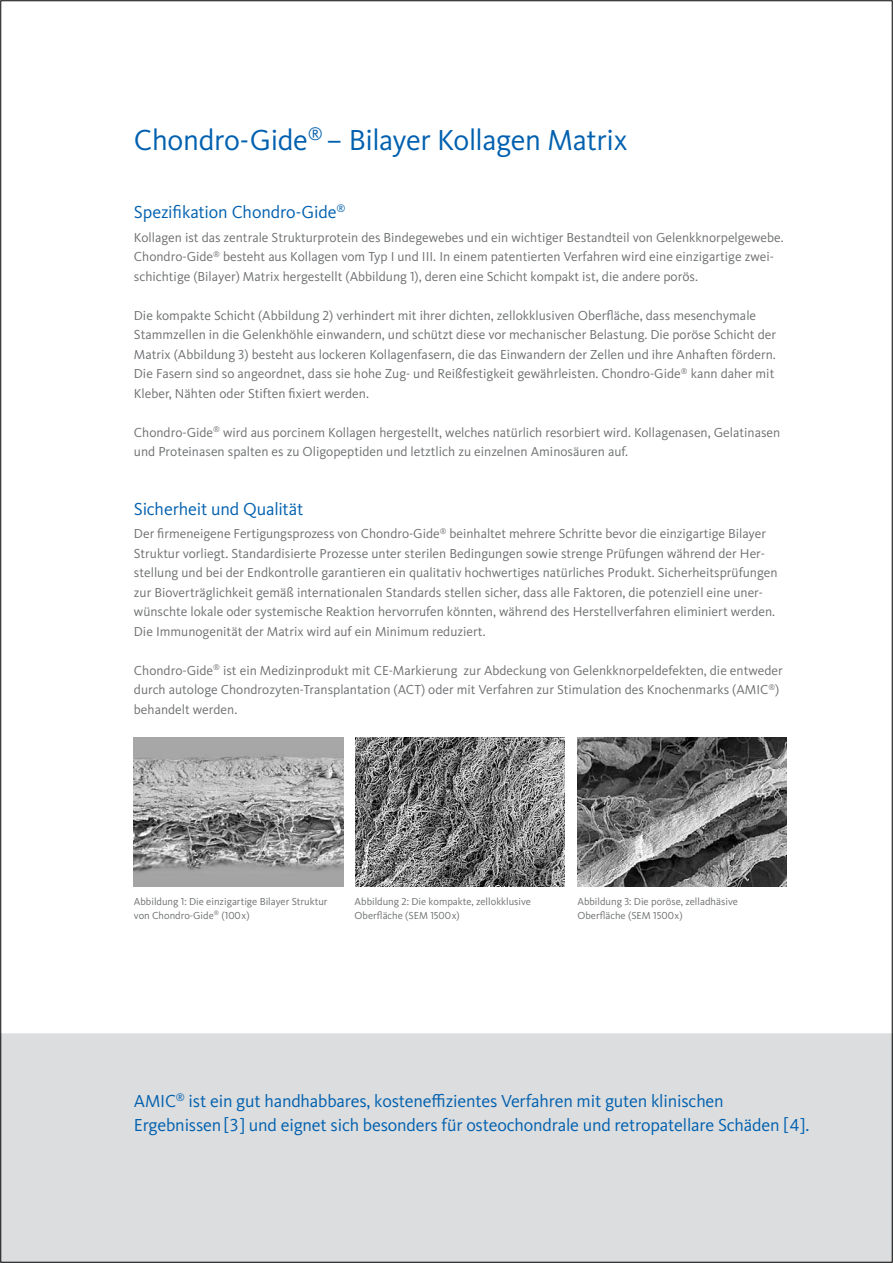
<style>
.page{position:relative;width:893px;height:1263px;background:#fff}
.page>*{position:absolute;margin:0;border:0;box-sizing:border-box;transform-origin:0 0}
.t1{font:30px "Kievit OT";letter-spacing:-.015em;color:#0060af}
.t2{font:18px/24px "Kievit OT";letter-spacing:-.01em;color:#0060af}
.t3{font:13.5px/19.5px "Kievit OT";color:#6d6f71}
.t4{font:10.5px/13.5px "Kievit OT";color:#6d6f71}
</style>
<div class="page">
<div style="left:0;top:1033px;width:893px;height:230px;background:#dcddde"></div>
<img style="left:134px;top:738px;width:209px;height:149px">
<img style="left:356px;top:738px;width:209px;height:148px">
<img style="left:578px;top:738px;width:209px;height:149px">
<h1 class="t1" style="left:134px;top:122px;width:495px">Chondro-Gide<sup>®</sup> – Bilayer Kollagen Matrix</h1>
<h2 class="t2" style="left:134px;top:200px;width:213px">Spezifikation Chondro-Gide<sup>®</sup></h2>
<p class="t3" style="left:134px;top:227px;width:651px">Kollagen ist das zentrale Strukturprotein des Bindegewebes und ein wichtiger Bestandteil von Gelenkknorpelgewebe.<br>Chondro-Gide<sup>®</sup> besteht aus Kollagen vom Typ I und III. In einem patentierten Verfahren wird eine einzigartige zwei&shy;schichtige (Bilayer) Matrix hergestellt (Abbildung 1), deren eine Schicht kompakt ist, die andere porös.</p>
<p class="t3" style="left:134px;top:305px;width:644px">Die kompakte Schicht (Abbildung 2) verhindert mit ihrer dichten, zellokklusiven Oberfläche, dass mesenchymale Stammzellen in die Gelenkhöhle einwandern, und schützt diese vor mechanischer Belastung. Die poröse Schicht der Matrix (Abbildung 3) besteht aus lockeren Kollagenfasern, die das Einwandern der Zellen und ihre Anhaften fördern.<br>Die Fasern sind so angeordnet, dass sie hohe Zug- und Reißfestigkeit gewährleisten. Chondro-Gide<sup>®</sup> kann daher mit Kleber, Nähten oder Stiften fixiert werden.</p>
<p class="t3" style="left:134px;top:422px;width:648px">Chondro-Gide<sup>®</sup> wird aus porcinem Kollagen hergestellt, welches natürlich resorbiert wird. Kollagenasen, Gelatinasen und Proteinasen spalten es zu Oligopeptiden und letztlich zu einzelnen Aminosäuren auf.</p>
<h2 class="t2" style="left:134px;top:496px;width:171px">Sicherheit und Qualität</h2>
<p class="t3" style="left:134px;top:524px;width:645px">Der firmeneigene Fertigungsprozess von Chondro-Gide<sup>®</sup> beinhaltet mehrere Schritte bevor die einzigartige Bilayer Struktur vorliegt. Standardisierte Prozesse unter sterilen Bedingungen sowie strenge Prüfungen während der Her&shy;stellung und bei der Endkontrolle garantieren ein qualitativ hochwertiges natürliches Produkt. Sicherheitsprüfungen zur Bioverträglichkeit gemäß internationalen Standards stellen sicher, dass alle Faktoren, die potenziell eine uner&shy;wünschte lokale oder systemische Reaktion hervorrufen könnten, während des Herstellverfahren eliminiert werden.<br>Die Immunogenität der Matrix wird auf ein Minimum reduziert.</p>
<p class="t3" style="left:134px;top:660px;width:650px">Chondro-Gide<sup>®</sup> ist ein Medizinprodukt mit CE-Markierung zur Abdeckung von Gelenkknorpeldefekten, die entweder durch autologe Chondrozyten-Transplantation (ACT) oder mit Verfahren zur Stimulation des Knochenmarks (AMIC<sup>®</sup>) behandelt werden.</p>
<p class="t4" style="left:134px;top:895px;width:195px">Abbildung 1: Die einzigartige Bilayer Struktur von Chondro-Gide<sup>®</sup> (100x)</p>
<p class="t4" style="left:355px;top:895px;width:178px">Abbildung 2: Die kompakte, zellokklusive<br>Oberfläche (SEM 1500x)</p>
<p class="t4" style="left:577px;top:895px;width:162px">Abbildung 3: Die poröse, zelladhäsive<br>Oberfläche (SEM 1500x)</p>
<h2 class="t2" style="left:134px;top:1088px;width:677px">AMIC<sup>®</sup> ist ein gut handhabbares, kosteneffizientes Verfahren mit guten klinischen<br>Ergebnissen [3] und eignet sich besonders für osteochondrale und retropatellare Schäden [4].</h2>
</div>
